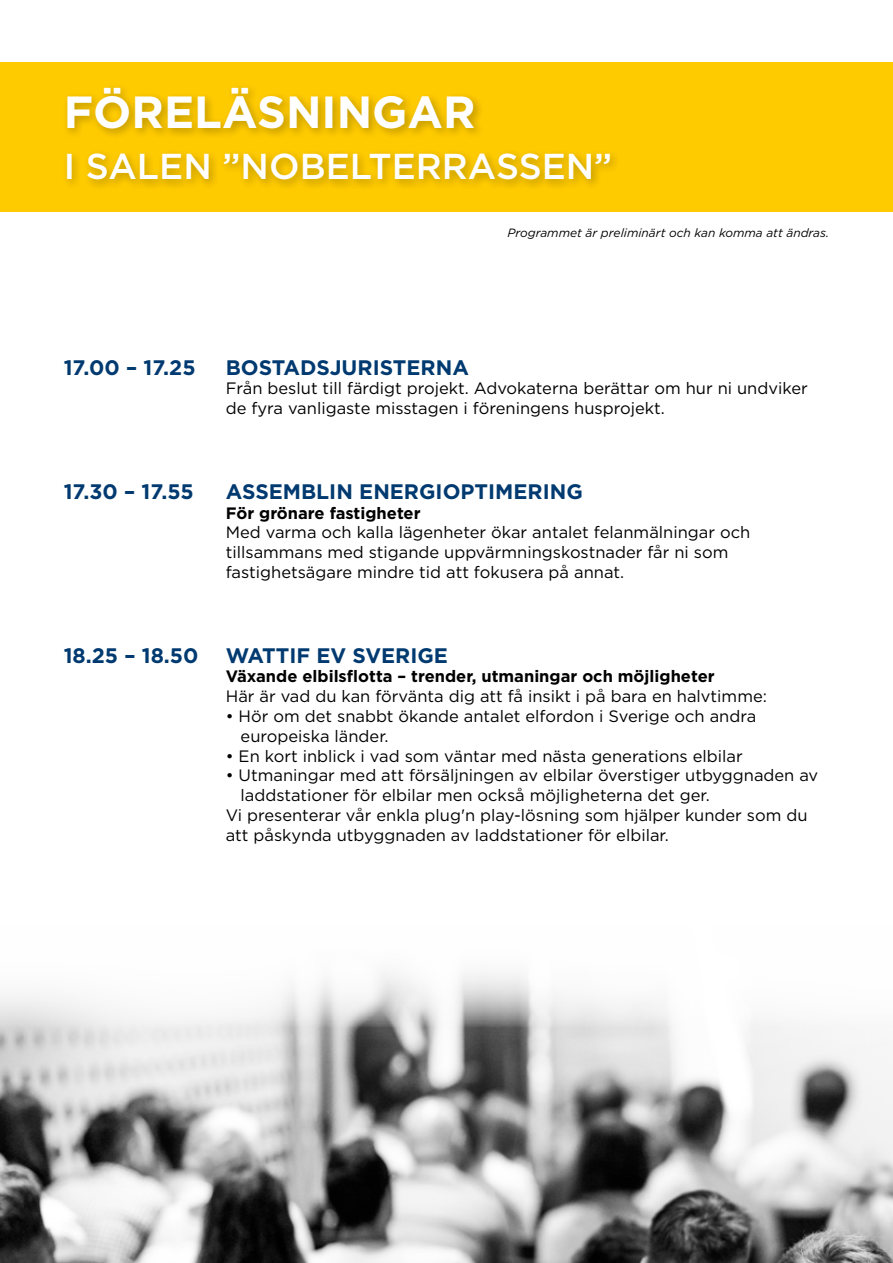
<style>
.page{position:relative;width:893px;height:1263px;background:#fff}
.page>*{position:absolute;margin:0;border:0;box-sizing:border-box;transform-origin:0 0}
.t1{font:700 45px "Gotham";color:#fff}
.t2{font:500 36px "Gotham";color:#fff}
.t3{font:700 21px "Gotham";color:#003a70}
.t4{font:16.5px/19.8px "Gotham";color:#000}
.t5{font:700 16.5px "Gotham";color:#000}
.t6{font:italic 12px "Gotham";color:#000}
</style>
<div class="page">
<div style="left:0;top:63px;width:893px;height:149px;background:#feca00"></div>
<div style="left:62px;top:83px;width:423px;height:57px;background:#000;opacity:.25"></div>
<div style="left:62px;top:148px;width:559px;height:43px;background:#000;opacity:.25"></div>
<img style="left:0;top:1027px;width:893px;height:236px">
<h1 class="t1" style="left:64px;top:82px;width:413px">FÖRELÄSNINGAR</h1>
<h2 class="t2" style="left:64px;top:143px;width:550px">I SALEN ”NOBELTERRASSEN”</h2>
<p class="t6" style="left:507px;top:225px;width:323px">Programmet är preliminärt och kan komma att ändras.</p>
<p class="t3" style="left:64px;top:353px;width:133px">17.00 – 17.25</p>
<p class="t3" style="left:226px;top:353px;width:245px">BOSTADSJURISTERNA</p>
<p class="t4" style="left:226px;top:378px;width:584px">Från beslut till färdigt projekt. Advokaterna berättar om hur ni undviker de fyra vanligaste misstagen i föreningens husprojekt.</p>
<p class="t3" style="left:64px;top:477px;width:132px">17.30 – 17.55</p>
<p class="t3" style="left:226px;top:477px;width:359px">ASSEMBLIN ENERGIOPTIMERING</p>
<p class="t5" style="left:226px;top:502px;width:196px">För grönare fastigheter</p>
<p class="t4" style="left:226px;top:522px;width:526px">Med varma och kalla lägenheter ökar antalet felanmälningar och tillsammans med stigande uppvärmningskostnader får ni som fastighetsägare mindre tid att fokusera på annat.</p>
<p class="t3" style="left:64px;top:641px;width:136px">18.25 – 18.50</p>
<p class="t3" style="left:226px;top:641px;width:224px">WATTIF EV SVERIGE</p>
<p class="t5" style="left:226px;top:666px;width:490px">Växande elbilsflotta – trender, utmaningar och möjligheter</p>
<p class="t4" style="left:226px;top:686px;width:543px">Här är vad du kan förvänta dig att få insikt i på bara en halvtimme:</p>
<p class="t4" style="left:241px;top:706px;width:517px;text-indent:-15px">• Hör om det snabbt ökande antalet elfordon i Sverige och andra europeiska länder.</p>
<p class="t4" style="left:226px;top:745px;width:518px">• En kort inblick i vad som väntar med nästa generations elbilar</p>
<p class="t4" style="left:226px;top:765px;width:594px">• Utmaningar med att försäljningen av elbilar överstiger utbyggnaden av</p>
<p class="t4" style="left:241px;top:785px;width:471px">laddstationer för elbilar men också möjligheterna det ger.</p>
<p class="t4" style="left:226px;top:805px;width:583px">Vi presenterar vår enkla plug'n play-lösning som hjälper kunder som du</p>
<p class="t4" style="left:226px;top:825px;width:444px">att påskynda utbyggnaden av laddstationer för elbilar.</p>
</div>
